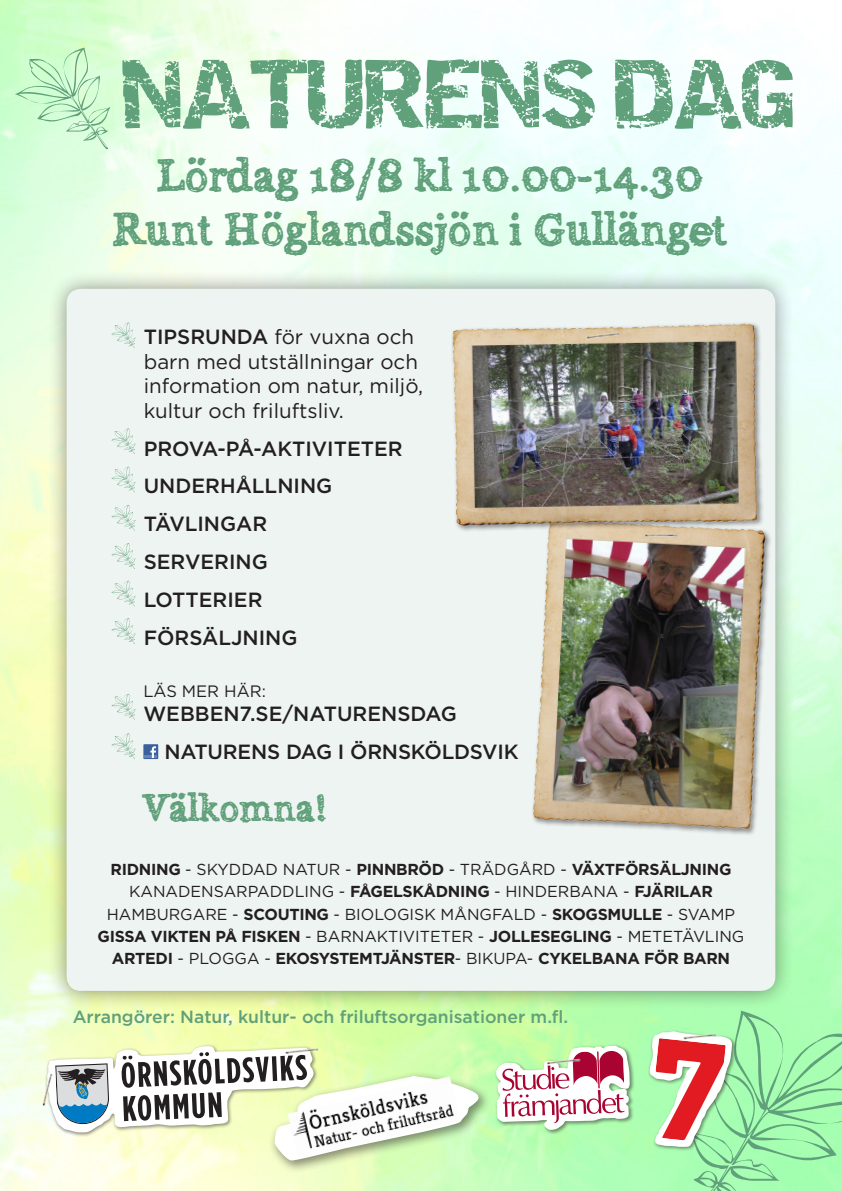
<style>
.page{position:relative;width:842px;height:1191px;background:#fff}
.page>*{position:absolute;margin:0;border:0;box-sizing:border-box;transform-origin:0 0}
.t1{font:68.5px "Destroy";letter-spacing:-.04em;color:#60a07a}
.t2{font:45px/54px "Alabama";color:#60a07a;text-align:center}
.t3{font:38px "Alabama";color:#60a07a}
.t4{font:500 20.5px/37.8px "Gotham";color:#231f20}
.t5{font:20.5px/24.6px "Gotham";color:#231f20}
.t6{font:500 17.6px "Gotham";color:#60a07a}
.t7{font:16.5px "Gotham";color:#231f20}
.t8{font:700 15.9px/22.2px "Gotham";letter-spacing:-.02em;color:#231f20;text-align:center}
.s1{font-weight:500}
.s2{font-weight:400}
</style>
<div class="page">
<div style="left:48px;top:270px;width:746px;height:740px;background:#231f20;opacity:.5"></div>
<div style="left:67px;top:289px;width:708px;height:702px;background:#eef4f2;border-radius:14px"></div>
<svg style="left:15px;top:47px;width:95px;height:102px;background:#c7f4ca"></svg>
<div style="left:70px;top:1006px;width:504px;height:27px;background:#231f20;opacity:.01"></div>
<svg style="left:648px;top:1010px;width:194px;height:181px;background:#aadda2"></svg>
<img style="left:680px;top:1028px;width:42px;height:16px">
<img style="left:37px;top:1066px;width:8px;height:43px">
<div style="left:494px;top:1043px;width:141px;height:91px;background:#231f20;opacity:.5"></div>
<svg style="left:493px;top:990px;width:139px;height:201px;background:#b9f9af"></svg>
<svg style="left:502px;top:1051px;width:122px;height:72px"></svg>
<img style="left:543px;top:1053px;width:42px;height:16px">
<div style="left:143px;top:744px;width:15px;height:15px;background:#39619e"></div>
<svg style="left:144px;top:746px;width:13px;height:12px"></svg>
<svg style="left:111px;top:322px;width:25px;height:26px"></svg>
<svg style="left:111px;top:428px;width:25px;height:26px"></svg>
<svg style="left:111px;top:466px;width:25px;height:26px"></svg>
<svg style="left:111px;top:505px;width:25px;height:26px"></svg>
<svg style="left:111px;top:543px;width:25px;height:26px"></svg>
<svg style="left:111px;top:580px;width:25px;height:26px"></svg>
<svg style="left:111px;top:618px;width:25px;height:26px"></svg>
<svg style="left:111px;top:693px;width:25px;height:27px"></svg>
<img style="left:532px;top:530px;width:239px;height:305px">
<img style="left:641px;top:533px;width:42px;height:8px">
<div style="left:450px;top:321px;width:314px;height:212px;background:#231f20;opacity:.5"></div>
<img style="left:450px;top:321px;width:311px;height:209px">
<img style="left:583px;top:327px;width:42px;height:17px">
<svg style="left:111px;top:733px;width:25px;height:26px"></svg>
<div style="left:269px;top:1070px;width:223px;height:103px;background:#231f20;opacity:.5"></div>
<svg style="left:45px;top:1044px;width:433px;height:147px"></svg>
<img style="left:288px;top:1076px;width:172px;height:82px">
<h1 class="t1" style="left:122px;top:52px;width:676px">NATURENS DAG</h1>
<h2 class="t2" style="left:113px;top:149px;width:615px">Lördag 18/8 kl 10.00-14.30<br>Runt Höglandssjön i Gullänget</h2>
<p class="t5" style="left:144px;top:324px;width:281px"><span class="s1">TIPSRUNDA</span> för vuxna och barn med utställningar och information om natur, miljö, kultur och friluftsliv.</p>
<p class="t4" style="left:144px;top:429px;width:260px">PROVA-PÅ-AKTIVITETER<br>UNDERHÅLLNING<br>TÄVLINGAR<br>SERVERING<br>LOTTERIER<br>FÖRSÄLJNING</p>
<p class="t7" style="left:143px;top:680px;width:124px">LÄS MER HÄR:</p>
<p class="t4" style="left:164px;top:695px;width:356px;text-indent:-21px">WEBBEN7.SE/NATURENSDAG<br>NATURENS DAG I ÖRNSKÖLDSVIK</p>
<h3 class="t3" style="left:143px;top:784px;width:185px">Välkomna!</h3>
<p class="t8" style="left:98px;top:858px;width:648px">RIDNING <span class="s2">- SKYDDAD NATUR -</span> PINNBRÖD <span class="s2">- TRÄDGÅRD -</span> VÄXTFÖRSÄLJNING <span class="s2">KANADENSARPADDLING -</span> FÅGELSKÅDNING <span class="s2">- HINDERBANA -</span> FJÄRILAR <span class="s2">HAMBURGARE -</span> SCOUTING <span class="s2">- BIOLOGISK MÅNGFALD -</span> SKOGSMULLE <span class="s2">- SVAMP </span>GISSA VIKTEN PÅ FISKEN <span class="s2">- BARNAKTIVITETER -</span> JOLLESEGLING <span class="s2">- METETÄVLING </span>ARTEDI <span class="s2">- PLOGGA -</span> EKOSYSTEMTJÄNSTER<span class="s2">- BIKUPA-</span> CYKELBANA FÖR BARN</p>
<p class="t6" style="left:73px;top:1005px;width:497px">Arrangörer: Natur, kultur- och friluftsorganisationer m.fl.</p>
</div>
